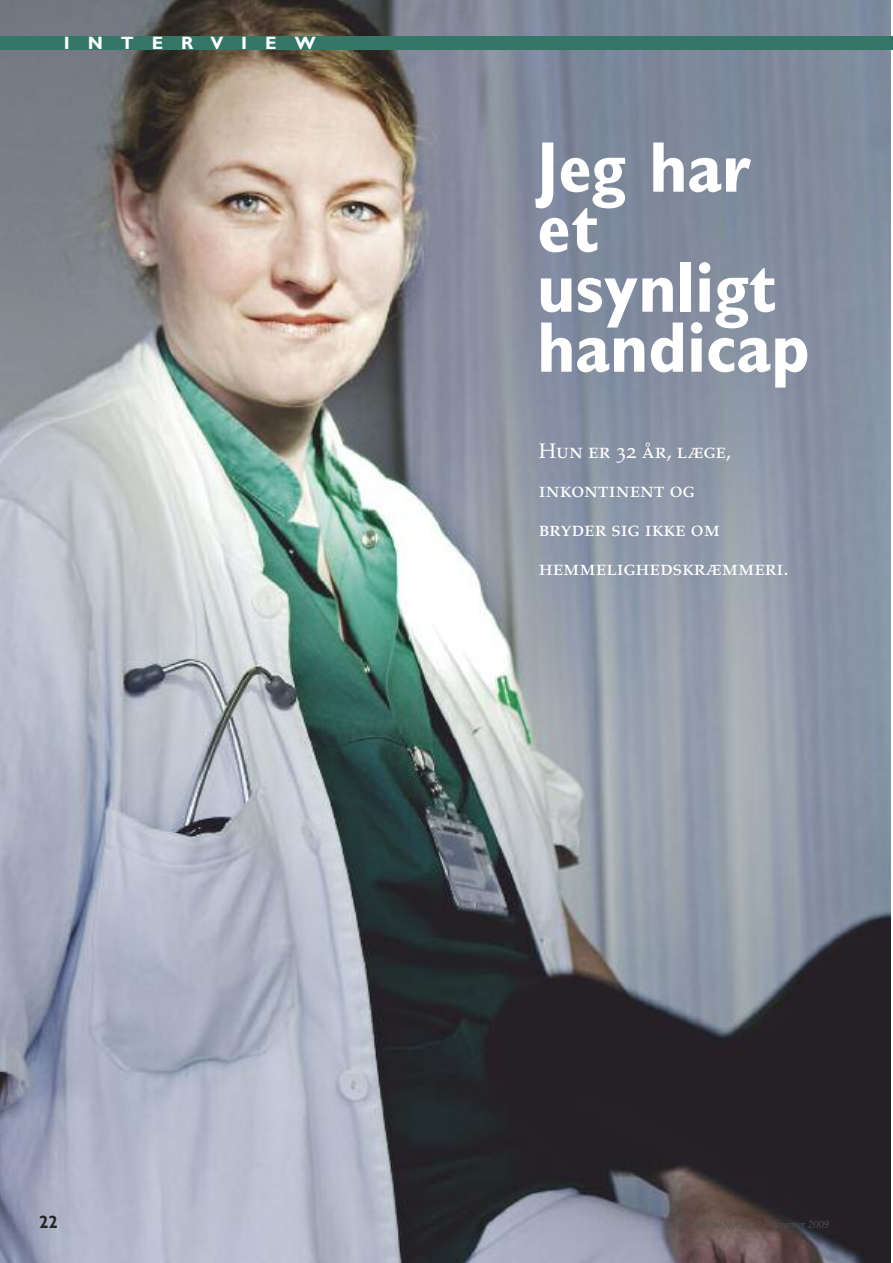
<style>
.page{position:relative;width:893px;height:1263px;background:#fff}
.page>*{position:absolute;margin:0;border:0;box-sizing:border-box;transform-origin:0 0}
.t1{font:700 condensed 72px/60px "Gill Sans";color:#fff}
.t2{font:21px/39px "Palatino SC";color:#fff}
.t3{font:700 18px "Gill Sans";letter-spacing:1em;color:#fff}
.t4{font:700 condensed 18px "Gill Sans";color:#272627}
</style>
<div class="page">
<img style="left:0;top:0;width:891px;height:1263px">
<div style="left:0;top:36px;width:893px;height:14px;background:#357667"></div>
<p class="t3" style="left:64px;top:37px;width:253px">INTERVIEW</p>
<h1 class="t1" style="left:537px;top:144px;width:274px">Jeg har et usynligt handicap</h1>
<p class="t2" style="left:539px;top:433px;width:252px">Hun er 32 år, læge, inkontinent og<br>bryder sig ikke om hemmelighedskræmmeri.</p>
<p class="t4" style="left:40px;top:1215px;width:20px">22</p>
</div>
